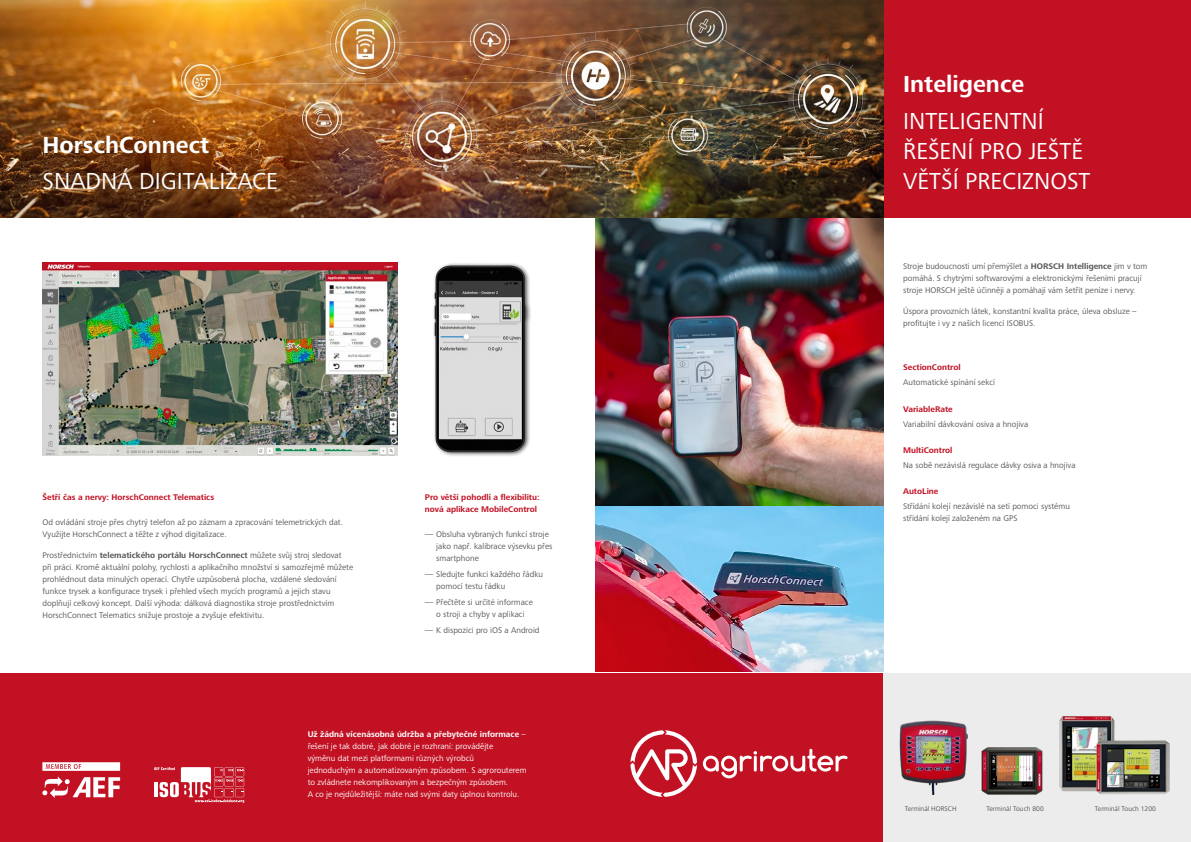
<style>
.page{position:relative;width:1191px;height:842px;background:#fff}
.page>*{position:absolute;margin:0;border:0;box-sizing:border-box;transform-origin:0 0}
.t1{font:24px/30px "Frutiger Next LTW1 G";color:#fff}
.t2{font:700 24px "Frutiger Next LTW1 G";color:#fff}
.t3{font:8.5px/12px "Frutiger Next LTW1 G";color:#555756}
.t4{font:8.5px/12px "Frutiger Next LTW1 G";color:#fff}
.t5{font:700 8.5px/12px "Frutiger Next LTW1 G";color:#c11123}
.t6{font:7px "Frutiger Next LTW1 G";color:#555756}
.s1{font-weight:700}
</style>
<div class="page">
<div style="left:0;top:673px;width:883px;height:169px;background:#c11123"></div>
<div style="left:883px;top:673px;width:308px;height:169px;background:#ececec"></div>
<div style="left:883px;top:0;width:308px;height:217px;background:#c11123"></div>
<svg style="left:154px;top:767px;width:90px;height:36px"></svg>
<svg style="left:42px;top:762px;width:78px;height:36px"></svg>
<img style="left:981px;top:747px;width:62px;height:48px">
<img style="left:899px;top:720px;width:69px;height:74px">
<img style="left:1059px;top:716px;width:110px;height:78px">
<svg style="left:703px;top:749px;width:144px;height:29px"></svg>
<svg style="left:630px;top:730px;width:67px;height:67px"></svg>
<img style="left:43px;top:263px;width:354px;height:192px">
<img style="left:595px;top:218px;width:288px;height:287px">
<img style="left:595px;top:507px;width:288px;height:165px">
<img style="left:433px;top:263px;width:98px;height:193px">
<img style="left:0;top:0;width:883px;height:217px">
<h1 class="t2" style="left:43px;top:131px;width:168px">HorschConnect</h1>
<h1 class="t1" style="left:43px;top:166px;width:237px">SNADNÁ DIGITALIZACE</h1>
<p class="t5" style="left:43px;top:491px;width:173px">Šetří čas a nervy: HorschConnect Telematics</p>
<p class="t3" style="left:43px;top:516px;width:302px">Od ovládání stroje přes chytrý telefon až po záznam a zpracování telemetrických dat.<br>Využijte HorschConnect a těžte z výhod digitalizace.</p>
<p class="t3" style="left:43px;top:549px;width:312px">Prostřednictvím <span class="s1">telematického portálu HorschConnect</span> můžete svůj stroj sledovat<br>při práci. Kromě aktuální polohy, rychlosti a aplikačního množství si samozřejmě můžete prohlédnout data minulých operací. Chytře uzpůsobená plocha, vzdálené sledování funkce trysek a konfigurace trysek i přehled všech mycích programů a jejich stavu doplňují celkový koncept. Další výhoda: dálková diagnostika stroje prostřednictvím HorschConnect Telematics snižuje prostoje a zvyšuje efektivitu.</p>
<p class="t5" style="left:425px;top:491px;width:116px">Pro větší pohodlí a flexibilitu: nová aplikace MobileControl</p>
<p class="t3" style="left:436px;top:528px;width:118px;text-indent:-11px">― Obsluha vybraných funkcí stroje jako např. kalibrace výsevku přes smartphone</p>
<p class="t3" style="left:436px;top:568px;width:108px;text-indent:-11px">― Sledujte funkci každého řádku pomocí testu řádku</p>
<p class="t3" style="left:425px;top:596px;width:109px;text-align:center">― Přečtěte si určité informace o stroji a chyby v aplikaci</p>
<p class="t3" style="left:425px;top:624px;width:116px">― K dispozici pro iOS a Android</p>
<p class="t4" style="left:308px;top:729px;width:220px"><span class="s1">Už žádná vícenásobná údržba a přebytečné informace</span> – řešení je tak dobré, jak dobré je rozhraní: provádějte<br>výměnu dat mezi platformami různých výrobců<br>jednoduchým a automatizovaným způsobem. S agrorouterem to zvládnete nekomplikovaným a bezpečným způsobem.<br>A co je nejdůležitější: máte nad svými daty úplnou kontrolu.</p>
<h1 class="t2" style="left:903px;top:71px;width:123px">Inteligence</h1>
<h1 class="t1" style="left:903px;top:106px;width:189px">INTELIGENTNÍ<br>ŘEŠENÍ PRO JEŠTĚ<br>VĚTŠÍ PRECIZNOST</h1>
<p class="t3" style="left:903px;top:260px;width:246px">Stroje budoucnosti umí přemýšlet a <span class="s1">HORSCH Intelligence</span> jim v tom pomáhá. S chytrými softwarovými a elektronickými řešeními pracují stroje HORSCH ještě účinněji a pomáhají vám šetřit peníze i nervy.</p>
<p class="t3" style="left:903px;top:305px;width:235px">Úspora provozních látek, konstantní kvalita práce, úleva obsluze – profitujte i vy z našich licencí ISOBUS.</p>
<p class="t5" style="left:903px;top:362px;width:59px">SectionControl</p>
<p class="t3" style="left:903px;top:377px;width:93px">Automatické spínání sekcí</p>
<p class="t5" style="left:903px;top:403px;width:51px">VariableRate</p>
<p class="t3" style="left:903px;top:418px;width:127px">Variabilní dávkování osiva a hnojiva</p>
<p class="t5" style="left:903px;top:444px;width:51px">MultiControl</p>
<p class="t3" style="left:903px;top:459px;width:174px">Na sobě nezávislá regulace dávky osiva a hnojiva</p>
<p class="t5" style="left:903px;top:486px;width:37px">AutoLine</p>
<p class="t3" style="left:903px;top:501px;width:168px">Střídání kolejí nezávislé na setí pomoci systému střídání kolejí založeném na GPS</p>
<p class="t6" style="left:904px;top:804px;width:53px">Terminál HORSCH</p>
<p class="t6" style="left:986px;top:804px;width:59px">Terminál Touch 800</p>
<p class="t6" style="left:1095px;top:804px;width:63px">Terminál Touch 1200</p>
</div>
